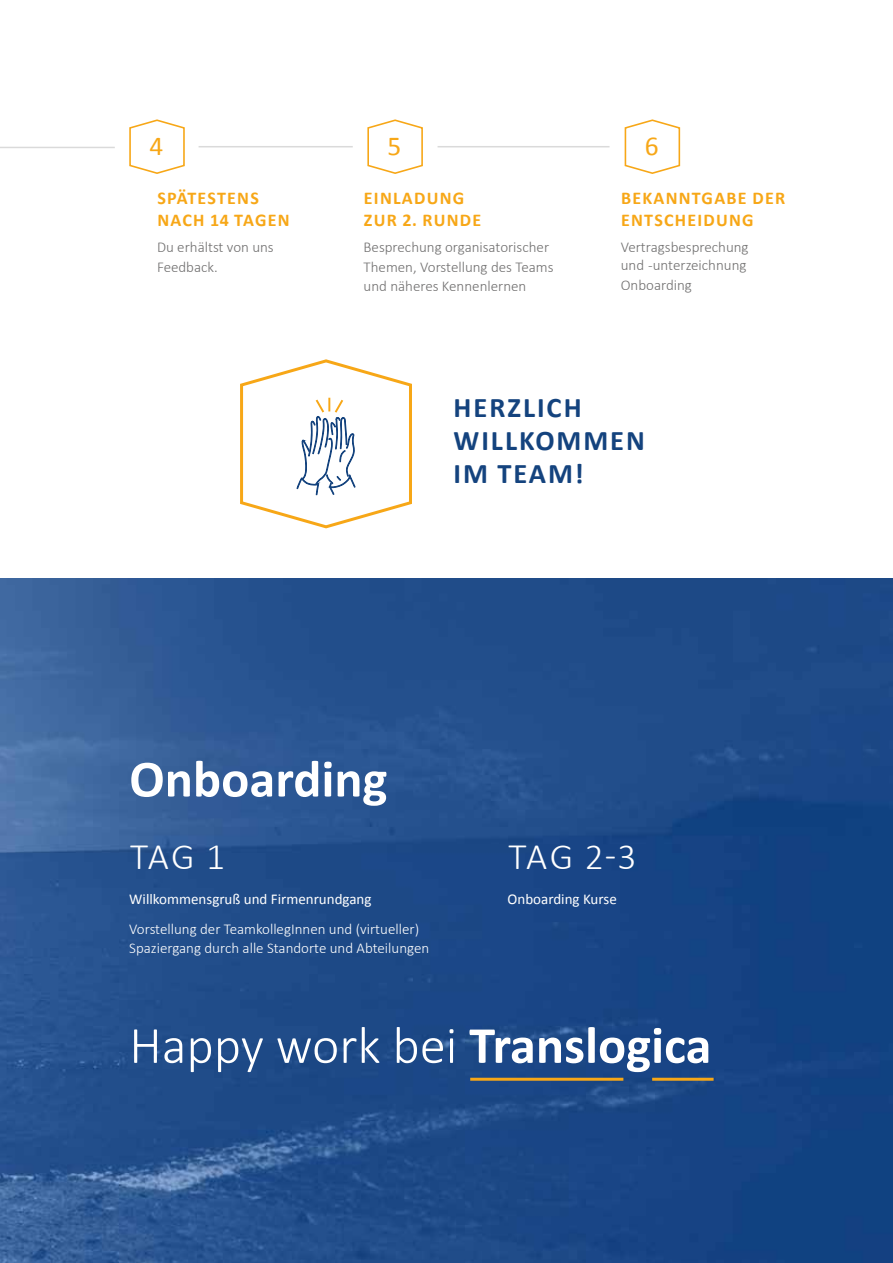
<style>
.page{position:relative;width:893px;height:1263px;background:#fff}
.page>*{position:absolute;margin:0;border:0;box-sizing:border-box;transform-origin:0 0}
.t1{font:300 52.5px "Calibri";color:#fff}
.t2{font:700 52.5px "Calibri";color:#fff}
.t3{font:300 37.5px "Calibri";letter-spacing:.03em;color:#fff}
.t4{font:700 28.5px/33px "Calibri";letter-spacing:.07em;color:#14437e}
.t5{font:27.45px "Calibri";color:#f7a717}
.t6{font:700 18px/22.5px "Calibri";letter-spacing:.07em;color:#f7a717}
.t7{font:300 15px/19.5px "Calibri";color:#706f6f}
.t8{font:300 15px/19.5px "Calibri";color:#fff}
.t9{font:15px "Calibri";color:#fff}
.s1{font-weight:700}
</style>
<div class="page">
<img style="left:0;top:578px;width:893px;height:685px">
<hr style="left:199px;top:146px;width:154px;height:1px;background:#dadada">
<hr style="left:438px;top:146px;width:171px;height:1px;background:#dadada">
<svg style="left:0;top:146px;width:115px;height:2px"></svg>
<svg style="left:129px;top:119px;width:56px;height:55px"></svg>
<svg style="left:624px;top:119px;width:57px;height:55px"></svg>
<svg style="left:367px;top:119px;width:56px;height:55px"></svg>
<svg style="left:240px;top:359px;width:172px;height:170px"></svg>
<hr style="left:470px;top:1078px;width:153px;height:3px;background:#f7a717">
<hr style="left:652px;top:1078px;width:62px;height:3px;background:#f7a717">
<h3 class="t5" style="left:149px;top:127px;width:15px">4</h3>
<p class="t6" style="left:157px;top:186px;width:134px">SPÄTESTENS<br>NACH 14 TAGEN</p>
<p class="t7" style="left:157px;top:237px;width:118px">Du erhältst von uns<br>Feedback.</p>
<h3 class="t5" style="left:388px;top:127px;width:15px">5</h3>
<p class="t6" style="left:364px;top:186px;width:119px">EINLADUNG<br>ZUR 2. RUNDE</p>
<p class="t7" style="left:364px;top:237px;width:191px">Besprechung organisatorischer<br>Themen, Vorstellung des Teams und näheres Kennenlernen</p>
<h3 class="t5" style="left:645px;top:127px;width:15px">6</h3>
<p class="t6" style="left:621px;top:186px;width:166px">BEKANNTGABE DER<br>ENTSCHEIDUNG</p>
<p class="t7" style="left:621px;top:238px;width:129px;line-height:18px">Vertragsbesprechung und -unterzeichnung</p>
<p class="t7" style="left:621px;top:275px;width:73px">Onboarding</p>
<h3 class="t4" style="left:454px;top:390px;width:193px">HERZLICH<br>WILLKOMMEN<br>IM TEAM!</h3>
<h1 class="t2" style="left:129px;top:742px;width:260px">Onboarding</h1>
<h2 class="t3" style="left:130px;top:834px;width:97px">TAG 1</h2>
<p class="t9" style="left:129px;top:888px;width:244px">Willkommensgruß und Firmenrundgang</p>
<p class="t8" style="left:129px;top:919px;width:302px">Vorstellung der TeamkollegInnen und (virtueller)<br>Spaziergang durch alle Standorte und Abteilungen</p>
<h2 class="t3" style="left:508px;top:834px;width:130px">TAG 2-3</h2>
<p class="t9" style="left:508px;top:888px;width:111px">Onboarding Kurse</p>
<h1 class="t1" style="left:129px;top:1013px;width:584px">Happy work bei <span class="s1">Translogica</span></h1>
</div>
